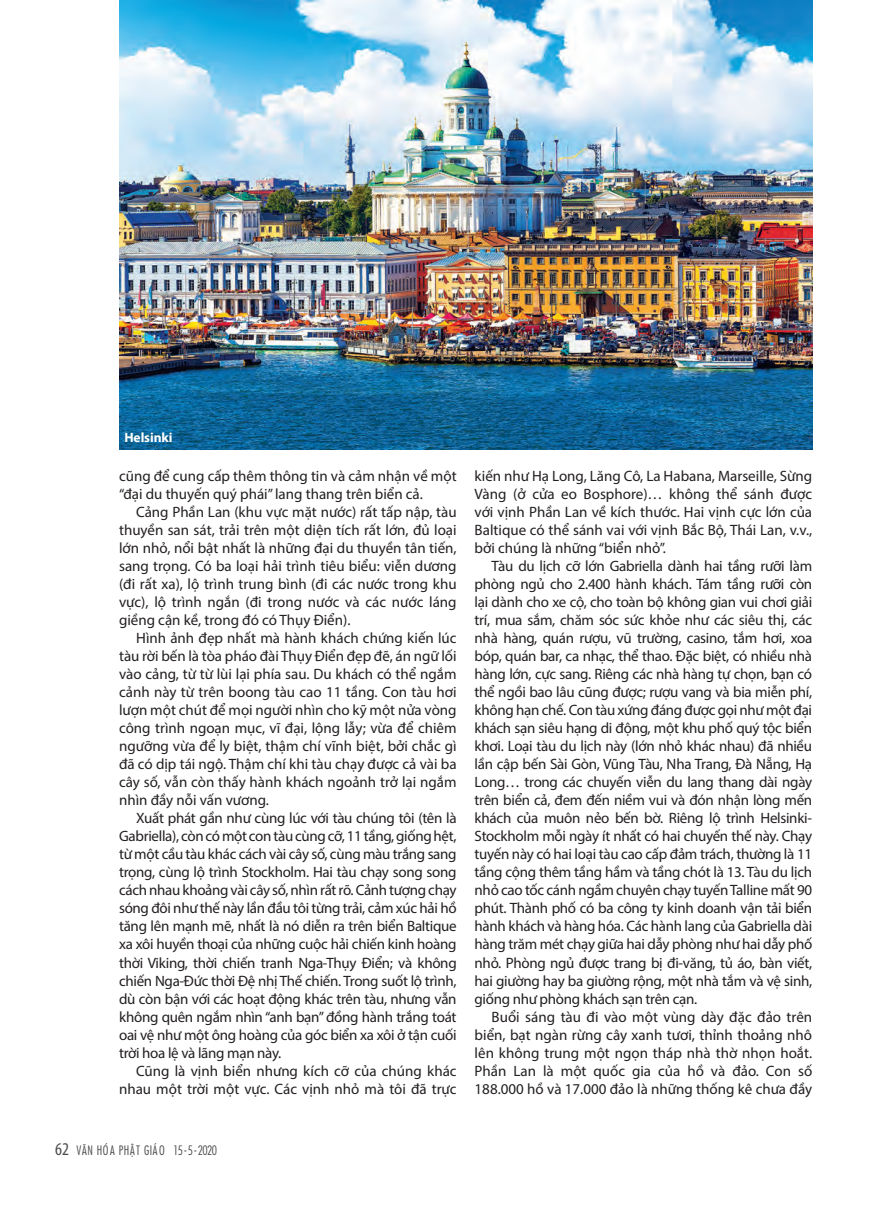
<style>
.page{position:relative;width:876px;height:1217px;background:#fff}
.page>*{position:absolute;margin:0;border:0;box-sizing:border-box;transform-origin:0 0}
.t1{font:15px "Myriad Pro";letter-spacing:-.02em;color:#231f20}
.t2{font:15px "Myriad Pro";color:#231f20}
.t3{font:700 13.5px "Myriad Pro";letter-spacing:-.005em;color:#fff}
.t4{font:12.75px "Vn Fujiyama Light Condensed 2";letter-spacing:.05em;color:#4b4c4d}
.s1{font-family:"Myriad Pro";font-stretch:condensed;font-size:18px}
</style>
<div class="page">
<img style="left:119px;top:1px;width:693px;height:448px">
<p class="t3" style="left:124px;top:432px;width:50px">Helsinki</p>
<p class="t2" style="left:119px;top:470px;width:339px">cũng để cung cấp thêm thông tin và cảm nhận về một</p>
<p class="t2" style="left:119px;top:488px;width:305px">“đại du thuyến quý phái” lang thang trên biển cả.</p>
<p class="t2" style="left:136px;top:506px;width:322px">Cảng Phần Lan (khu vực mặt nước) rất tấp nập, tàu</p>
<p class="t2" style="left:119px;top:524px;width:339px">thuyền san sát, trải trên một diện tích rất lớn, đủ loại</p>
<p class="t2" style="left:119px;top:542px;width:339px">lớn nhỏ, nổi bật nhất là những đại du thuyền tân tiến,</p>
<p class="t2" style="left:119px;top:560px;width:339px">sang trọng. Có ba loại hải trình tiêu biểu: viễn dương</p>
<p class="t2" style="left:119px;top:578px;width:339px">(đi rất xa), lộ trình trung bình (đi các nước trong khu</p>
<p class="t2" style="left:119px;top:596px;width:339px">vực), lộ trình ngắn (đi trong nước và các nước láng</p>
<p class="t2" style="left:119px;top:614px;width:233px">giềng cận kề, trong đó có Thụy Điển).</p>
<p class="t2" style="left:136px;top:632px;width:322px">Hình ảnh đẹp nhất mà hành khách chứng kiến lúc</p>
<p class="t2" style="left:119px;top:650px;width:339px">tàu rời bến là tòa pháo đài Thụy Điển đẹp đẽ, án ngữ lối</p>
<p class="t2" style="left:119px;top:668px;width:339px">vào cảng, từ từ lùi lại phía sau. Du khách có thể ngắm</p>
<p class="t2" style="left:119px;top:686px;width:339px">cảnh này từ trên boong tàu cao 11 tầng. Con tàu hơi</p>
<p class="t2" style="left:119px;top:704px;width:339px">lượn một chút để mọi người nhìn cho kỹ một nửa vòng</p>
<p class="t2" style="left:119px;top:722px;width:339px">công trình ngoạn mục, vĩ đại, lộng lẫy; vừa để chiêm</p>
<p class="t2" style="left:119px;top:740px;width:339px">ngưỡng vừa để ly biệt, thậm chí vĩnh biệt, bởi chắc gì</p>
<p class="t2" style="left:119px;top:758px;width:339px">đã có dịp tái ngộ. Thậm chí khi tàu chạy được cả vài ba</p>
<p class="t2" style="left:119px;top:776px;width:339px">cây số, vẫn còn thấy hành khách ngoảnh trở lại ngắm</p>
<p class="t2" style="left:119px;top:794px;width:151px">nhìn đầy nỗi vấn vương.</p>
<p class="t1" style="left:136px;top:812px;width:322px">Xuất phát gần như cùng lúc với tàu chúng tôi (tên là</p>
<p class="t1" style="left:119px;top:830px;width:339px">Gabriella), còn có một con tàu cùng cỡ, 11 tầng, giống hệt,</p>
<p class="t1" style="left:119px;top:848px;width:339px">từ một cầu tàu khác cách vài cây số, cùng màu trắng sang</p>
<p class="t1" style="left:119px;top:866px;width:339px">trọng, cùng lộ trình Stockholm. Hai tàu chạy song song</p>
<p class="t1" style="left:119px;top:884px;width:339px">cách nhau khoảng vài cây số, nhìn rất rõ. Cảnh tượng chạy</p>
<p class="t1" style="left:119px;top:902px;width:339px">sóng đôi như thế này lần đầu tôi từng trải, cảm xúc hải hồ</p>
<p class="t1" style="left:119px;top:920px;width:339px">tăng lên mạnh mẽ, nhất là nó diễn ra trên biển Baltique</p>
<p class="t1" style="left:119px;top:938px;width:339px">xa xôi huyền thoại của những cuộc hải chiến kinh hoàng</p>
<p class="t1" style="left:119px;top:956px;width:339px">thời Viking, thời chiến tranh Nga-Thụy Điển; và không</p>
<p class="t1" style="left:119px;top:974px;width:339px">chiến Nga-Đức thời Đệ nhị Thế chiến. Trong suốt lộ trình,</p>
<p class="t1" style="left:119px;top:992px;width:339px">dù còn bận với các hoạt động khác trên tàu, nhưng vẫn</p>
<p class="t1" style="left:119px;top:1010px;width:339px">không quên ngắm nhìn “anh bạn” đồng hành trắng toát</p>
<p class="t1" style="left:119px;top:1028px;width:339px">oai vệ như một ông hoàng của góc biển xa xôi ở tận cuối</p>
<p class="t1" style="left:119px;top:1046px;width:164px">trời hoa lệ và lãng mạn này.</p>
<p class="t2" style="left:136px;top:1064px;width:322px">Cũng là vịnh biển nhưng kích cỡ của chúng khác</p>
<p class="t2" style="left:119px;top:1082px;width:339px">nhau một trời một vực. Các vịnh nhỏ mà tôi đã trực</p>
<p class="t2" style="left:475px;top:470px;width:339px">kiến như Hạ Long, Lăng Cô, La Habana, Marseille, Sừng</p>
<p class="t2" style="left:475px;top:488px;width:339px">Vàng (ở cửa eo Bosphore)… không thể sánh được</p>
<p class="t2" style="left:475px;top:506px;width:339px">với vịnh Phần Lan về kích thước. Hai vịnh cực lớn của</p>
<p class="t2" style="left:475px;top:524px;width:339px">Baltique có thể sánh vai với vịnh Bắc Bộ, Thái Lan, v.v.,</p>
<p class="t2" style="left:475px;top:542px;width:193px">bởi chúng là những “biển nhỏ”.</p>
<p class="t1" style="left:492px;top:560px;width:322px">Tàu du lịch cỡ lớn Gabriella dành hai tầng rưỡi làm</p>
<p class="t1" style="left:475px;top:578px;width:339px">phòng ngủ cho 2.400 hành khách. Tám tầng rưỡi còn</p>
<p class="t1" style="left:475px;top:596px;width:339px">lại dành cho xe cộ, cho toàn bộ không gian vui chơi giải</p>
<p class="t1" style="left:475px;top:614px;width:339px">trí, mua sắm, chăm sóc sức khỏe như các siêu thị, các</p>
<p class="t1" style="left:475px;top:632px;width:339px">nhà hàng, quán rượu, vũ trường, casino, tắm hơi, xoa</p>
<p class="t1" style="left:475px;top:650px;width:339px">bóp, quán bar, ca nhạc, thể thao. Đặc biệt, có nhiều nhà</p>
<p class="t1" style="left:475px;top:668px;width:339px">hàng lớn, cực sang. Riêng các nhà hàng tự chọn, bạn có</p>
<p class="t1" style="left:475px;top:686px;width:339px">thể ngồi bao lâu cũng được; rượu vang và bia miễn phí,</p>
<p class="t1" style="left:475px;top:704px;width:339px">không hạn chế. Con tàu xứng đáng được gọi như một đại</p>
<p class="t1" style="left:475px;top:722px;width:339px">khách sạn siêu hạng di động, một khu phố quý tộc biển</p>
<p class="t1" style="left:475px;top:740px;width:339px">khơi. Loại tàu du lịch này (lớn nhỏ khác nhau) đã nhiều</p>
<p class="t1" style="left:475px;top:758px;width:339px">lần cập bến Sài Gòn, Vũng Tàu, Nha Trang, Đà Nẵng, Hạ</p>
<p class="t1" style="left:475px;top:776px;width:339px">Long… trong các chuyến viễn du lang thang dài ngày</p>
<p class="t1" style="left:475px;top:794px;width:339px">trên biển cả, đem đến niềm vui và đón nhận lòng mến</p>
<p class="t1" style="left:475px;top:812px;width:339px">khách của muôn nẻo bến bờ. Riêng lộ trình Helsinki-</p>
<p class="t1" style="left:475px;top:830px;width:339px">Stockholm mỗi ngày ít nhất có hai chuyến thế này. Chạy</p>
<p class="t1" style="left:475px;top:848px;width:339px">tuyến này có hai loại tàu cao cấp đảm trách, thường là 11</p>
<p class="t1" style="left:475px;top:866px;width:339px">tầng cộng thêm tầng hầm và tầng chót là 13. Tàu du lịch</p>
<p class="t1" style="left:475px;top:884px;width:339px">nhỏ cao tốc cánh ngầm chuyên chạy tuyến Talline mất 90</p>
<p class="t1" style="left:475px;top:902px;width:339px">phút. Thành phố có ba công ty kinh doanh vận tải biển</p>
<p class="t1" style="left:475px;top:920px;width:339px">hành khách và hàng hóa. Các hành lang của Gabriella dài</p>
<p class="t1" style="left:475px;top:938px;width:339px">hàng trăm mét chạy giữa hai dẫy phòng như hai dẫy phố</p>
<p class="t1" style="left:475px;top:956px;width:339px">nhỏ. Phòng ngủ được trang bị đi-văng, tủ áo, bàn viết,</p>
<p class="t1" style="left:475px;top:974px;width:339px">hai giường hay ba giường rộng, một nhà tắm và vệ sinh,</p>
<p class="t1" style="left:475px;top:992px;width:224px">giống như phòng khách sạn trên cạn.</p>
<p class="t2" style="left:492px;top:1010px;width:322px">Buổi sáng tàu đi vào một vùng dày đặc đảo trên</p>
<p class="t2" style="left:475px;top:1028px;width:339px">biển, bạt ngàn rừng cây xanh tươi, thỉnh thoảng nhô</p>
<p class="t2" style="left:475px;top:1046px;width:339px">lên không trung một ngọn tháp nhà thờ nhọn hoắt.</p>
<p class="t2" style="left:475px;top:1064px;width:339px">Phần Lan là một quốc gia của hồ và đảo. Con số</p>
<p class="t2" style="left:475px;top:1082px;width:339px">188.000 hồ và 17.000 đảo là những thống kê chưa đầy</p>
<p class="t4" style="left:55px;top:1144px;width:163px"><span class="s1">62</span> VÙN HOÁA PHÊÅT GIAÁO 15 - 5 - 2020</p>
</div>
